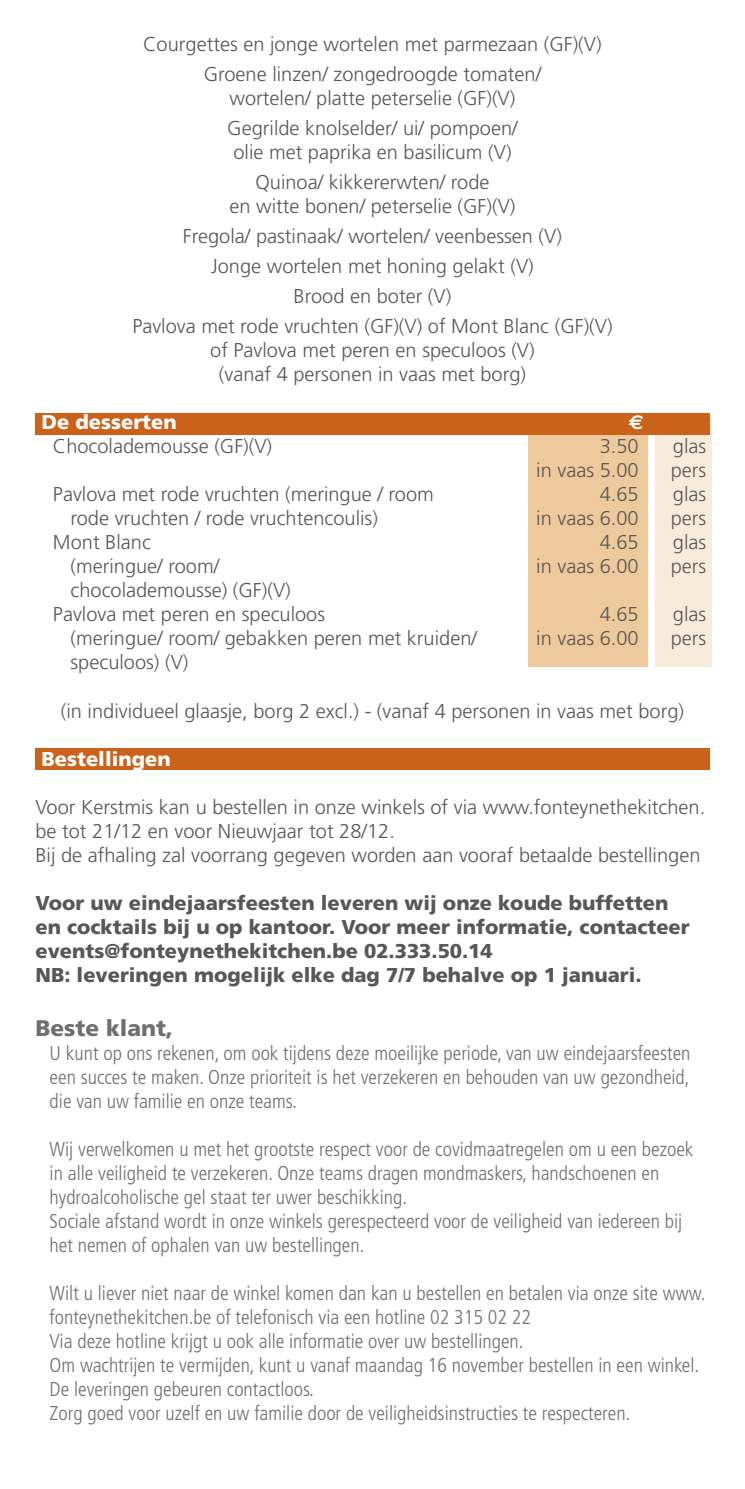
<style>
.page{position:relative;width:745px;height:1489px;background:#fff}
.page>*{position:absolute;margin:0;border:0;box-sizing:border-box;transform-origin:0 0}
.t1{font:900 22.5px "Frutiger";color:#706f6f}
.t2{font:300 20px/30px "Frutiger";color:#575756;text-align:center}
.t3{font:300 condensed 20px/24px "Frutiger";color:#706f6f}
.t4{font:900 20px/24px "Frutiger";color:#575756}
.t5{font:900 20px "Frutiger";color:#fff}
.t6{font:700 20px "Euro Sans";color:#fff}
</style>
<div class="page">
<div style="left:528px;top:417px;width:119px;height:250px;background:#eec99c"></div>
<div style="left:654px;top:417px;width:57px;height:250px;background:#f9ebda"></div>
<div style="left:35px;top:748px;width:674px;height:21px;background:#cb621a"></div>
<div style="left:35px;top:413px;width:674px;height:21px;background:#cb621a"></div>
<p class="t2" style="left:143px;top:29px;width:459px">Courgettes en jonge wortelen met parmezaan (GF)(V)<br>Groene linzen/ zongedroogde tomaten/</p>
<p class="t2" style="left:227px;top:83px;width:292px;text-align:left">wortelen/ platte peterselie (GF)(V)<br>Gegrilde knolselder/ ui/ pompoen/</p>
<p class="t2" style="left:233px;top:137px;width:279px">olie met paprika en basilicum (V)<br>Quinoa/ kikkererwten/ rode</p>
<p class="t2" style="left:132px;top:191px;width:481px">en witte bonen/ peterselie (GF)(V)<br>Fregola/ pastinaak/ wortelen/ veenbessen (V)<br>Jonge wortelen met honing gelakt (V)<br>Brood en boter (V)<br>Pavlova met rode vruchten (GF)(V) of Mont Blanc (GF)(V)</p>
<p class="t2" style="left:210px;top:338px;width:326px;line-height:24px">of Pavlova met peren en speculoos (V) (vanaf 4 personen in vaas met borg)</p>
<p class="t5" style="left:42px;top:410px;width:137px">De desserten</p>
<p class="t6" style="left:628px;top:411px;width:16px">E</p>
<p class="t2" style="left:53px;top:431px;width:220px">Chocolademousse (GF)(V)</p>
<p class="t2" style="left:599px;top:431px;width:40px">3.50</p>
<p class="t2" style="left:672px;top:431px;width:35px">glas</p>
<p class="t2" style="left:536px;top:455px;width:104px">in vaas 5.00</p>
<p class="t2" style="left:670px;top:455px;width:37px">pers</p>
<p class="t2" style="left:53px;top:479px;width:382px">Pavlova met rode vruchten (meringue / room</p>
<p class="t2" style="left:599px;top:479px;width:40px">4.65</p>
<p class="t2" style="left:672px;top:479px;width:35px">glas</p>
<p class="t2" style="left:70px;top:503px;width:309px">rode vruchten / rode vruchtencoulis)</p>
<p class="t2" style="left:536px;top:503px;width:104px">in vaas 6.00</p>
<p class="t2" style="left:670px;top:503px;width:37px">pers</p>
<p class="t2" style="left:53px;top:527px;width:99px">Mont Blanc</p>
<p class="t2" style="left:599px;top:527px;width:40px">4.65</p>
<p class="t2" style="left:672px;top:527px;width:35px">glas</p>
<p class="t2" style="left:70px;top:551px;width:150px">(meringue/ room/</p>
<p class="t2" style="left:536px;top:551px;width:104px">in vaas 6.00</p>
<p class="t2" style="left:670px;top:551px;width:37px">pers</p>
<p class="t2" style="left:53px;top:578px;width:273px;line-height:24px;text-align:left;text-indent:18px">chocolademousse) (GF)(V)<br>Pavlova met peren en speculoos</p>
<p class="t2" style="left:599px;top:599px;width:40px">4.65</p>
<p class="t2" style="left:672px;top:599px;width:35px">glas</p>
<p class="t2" style="left:70px;top:623px;width:408px">(meringue/ room/ gebakken peren met kruiden/</p>
<p class="t2" style="left:536px;top:623px;width:104px">in vaas 6.00</p>
<p class="t2" style="left:670px;top:623px;width:37px">pers</p>
<p class="t2" style="left:70px;top:647px;width:119px">speculoos) (V)</p>
<p class="t2" style="left:61px;top:695px;width:624px">(in individueel glaasje, borg 2 excl.) - (vanaf 4 personen in vaas met borg)</p>
<p class="t5" style="left:42px;top:746px;width:130px">Bestellingen</p>
<p class="t2" style="left:35px;top:794px;width:670px;line-height:24px;text-align:left">Voor Kerstmis kan u bestellen in onze winkels of via www.fonteynethekitchen. be tot 21/12 en voor Nieuwjaar tot 28/12.<br>Bij de afhaling zal voorrang gegeven worden aan vooraf betaalde bestellingen</p>
<p class="t4" style="left:35px;top:890px;width:655px">Voor uw eindejaarsfeesten leveren wij onze koude buffetten en cocktails bij u op kantoor. Voor meer informatie, contacteer events@fonteynethekitchen.be 02.333.50.14<br>NB: leveringen mogelijk elke dag 7/7 behalve op 1 januari.</p>
<p class="t1" style="left:35px;top:1014px;width:139px">Beste klant,</p>
<p class="t3" style="left:50px;top:1040px;width:642px;text-align:justify">U kunt op ons rekenen, om ook tijdens deze moeilijke periode, van uw eindejaarsfeesten een succes te maken. Onze prioriteit is het verzekeren en behouden van uw gezondheid, die van uw familie en onze teams.</p>
<p class="t3" style="left:50px;top:1136px;width:645px">Wij verwelkomen u met het grootste respect voor de covidmaatregelen om u een bezoek in alle veiligheid te verzekeren. Onze teams dragen mondmaskers, handschoenen en hydroalcoholische gel staat ter uwer beschikking.<br>Sociale afstand wordt in onze winkels gerespecteerd voor de veiligheid van iedereen bij het nemen of ophalen van uw bestellingen.</p>
<p class="t3" style="left:50px;top:1280px;width:657px">Wilt u liever niet naar de winkel komen dan kan u bestellen en betalen via onze site www. fonteynethekitchen.be of telefonisch via een hotline 02 315 02 22<br>Via deze hotline krijgt u ook alle informatie over uw bestellingen.<br>Om wachtrijen te vermijden, kunt u vanaf maandag 16 november bestellen in een winkel.<br>De leveringen gebeuren contactloos.<br>Zorg goed voor uzelf en uw familie door de veiligheidsinstructies te respecteren.</p>
</div>
